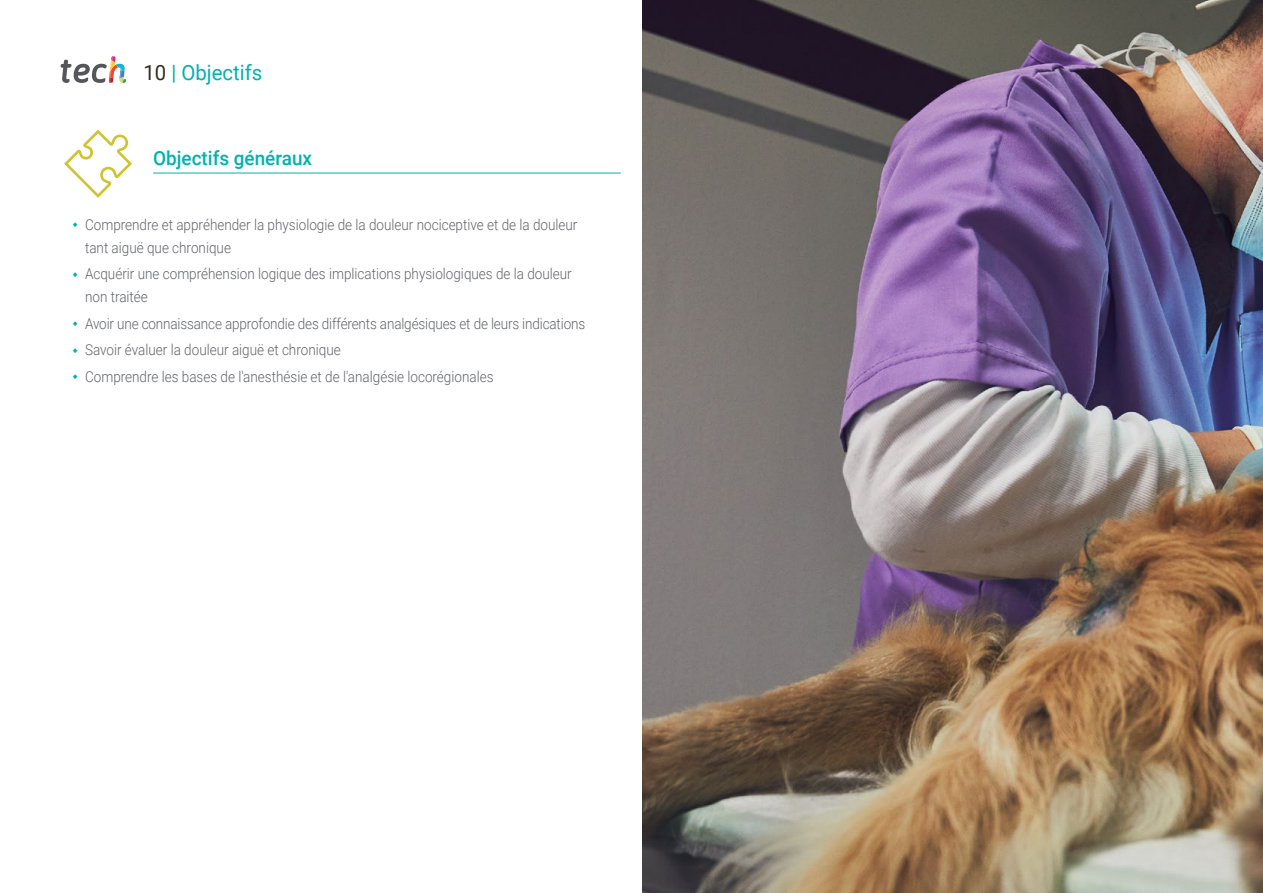
<style>
.page{position:relative;width:1263px;height:893px;background:#fff}
.page>*{position:absolute;margin:0;border:0;box-sizing:border-box;transform-origin:0 0}
.t1{font:21px "Roboto";color:#00b2af}
.t2{font:500 19.5px "Roboto";color:#00b2af}
.t3{font:300 15px/22.5px "Roboto";color:#61646a;scale:.9 1}
.s1{color:#312e20}
.s2{color:#00b0ad}
</style>
<div class="page">
<hr style="left:153px;top:173px;width:468px;height:1px;background:#00b2af">
<svg style="left:64px;top:130px;width:68px;height:68px"></svg>
<svg style="left:61px;top:56px;width:65px;height:27px"></svg>
<img style="left:642px;top:0;width:621px;height:893px">
<h1 class="t1" style="left:144px;top:57px;width:120px"><span class="s1">10</span> <span class="s2">|</span> Objectifs</h1>
<h2 class="t2" style="left:153px;top:144px;width:160px">Objectifs généraux</h2>
<p class="t3" style="left:85px;top:213px;width:549px">Comprendre et appréhender la physiologie de la douleur nociceptive et de la douleur tant aiguë que chronique</p>
<p class="t3" style="left:85px;top:262px;width:542px">Acquérir une compréhension logique des implications physiologiques de la douleur non traitée</p>
<p class="t3" style="left:85px;top:309px;width:557px;line-height:26.7px">Avoir une connaissance approfondie des différents analgésiques et de leurs indications<br>Savoir évaluer la douleur aiguë et chronique<br>Comprendre les bases de l'anesthésie et de l'analgésie locorégionales</p>
</div>
